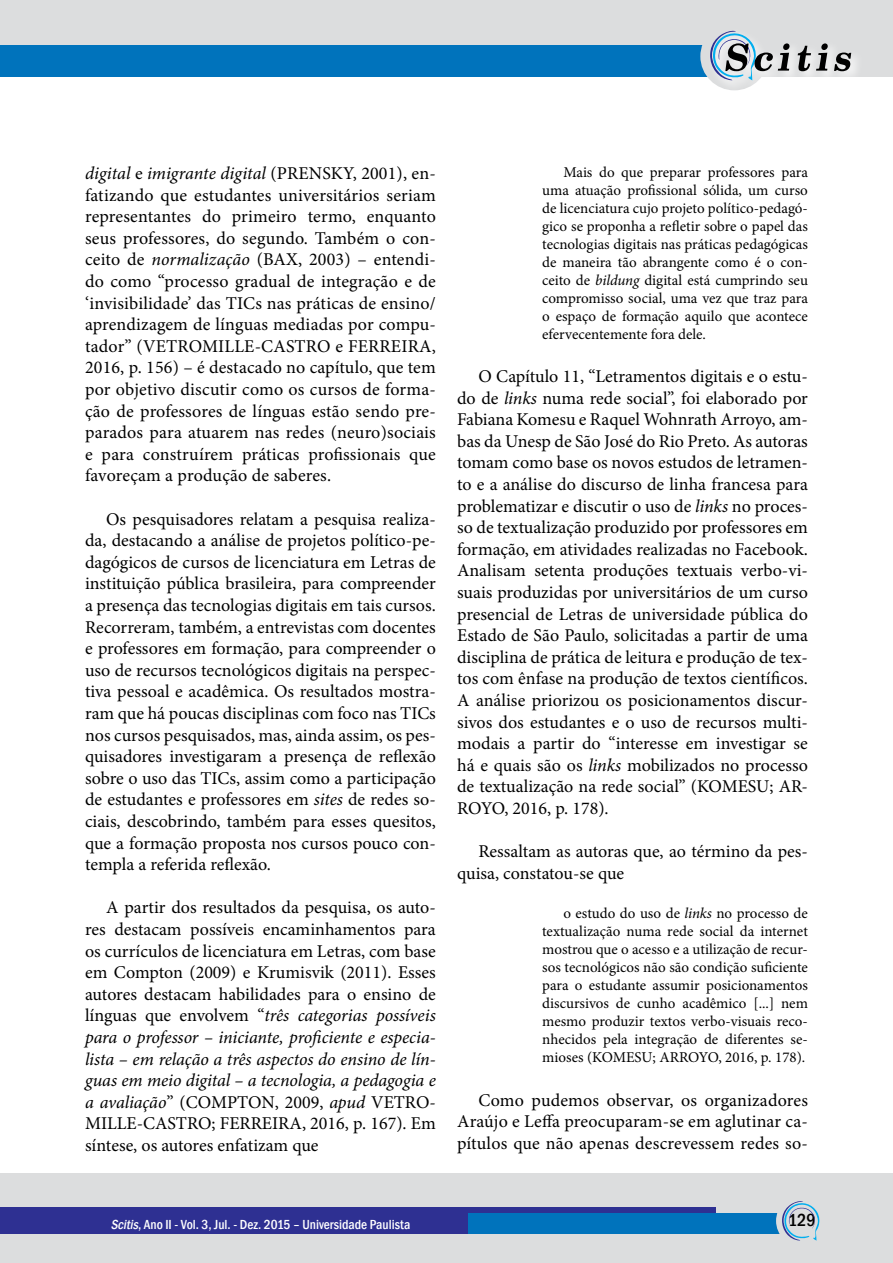
<style>
.page{position:relative;width:893px;height:1263px;background:#fff}
.page>*{position:absolute;margin:0;border:0;box-sizing:border-box;transform-origin:0 0}
.t1{font:18px/21.6px "Minion Pro";color:#000;text-align:justify}
.t2{font:500 condensed 18px "Franklin Gothic";color:#000}
.t3{font:15px/18px "Minion Pro";color:#000;text-align:justify}
.t4{font:500 condensed 13.5px "Franklin Gothic";color:#fff}
.s1{font-style:italic}
</style>
<div class="page">
<div style="left:0;top:0;width:893px;height:77px;background:#dcddde"></div>
<div style="left:0;top:45px;width:733px;height:32px;background:#0073bc"></div>
<div style="left:0;top:1174px;width:893px;height:89px;background:#dcddde"></div>
<div style="left:0;top:1208px;width:715px;height:26px;background:#2e3092"></div>
<div style="left:468px;top:1214px;width:312px;height:20px;background:#0073bc"></div>
<div style="left:700px;top:22px;width:68px;height:68px;background:#dcddde;border-radius:50%"></div>
<svg style="left:776px;top:1201px;width:44px;height:40px"></svg>
<div style="left:706px;top:27px;width:158px;height:66px;background:#fff;opacity:.75"></div>
<svg style="left:834px;top:53px;width:17px;height:18px"></svg>
<svg style="left:798px;top:43px;width:30px;height:28px"></svg>
<svg style="left:709px;top:30px;width:81px;height:50px"></svg>
<p class="t1" style="left:85px;top:162px;width:352px"><span class="s1">digital</span> e <span class="s1">imigrante digital</span> (PRENSKY, 2001), en&shy;fatizando que estudantes universitários seriam representantes do primeiro termo, enquanto seus professores, do segundo. Também o con&shy;ceito de <span class="s1">normalização</span> (BAX, 2003) – entendi&shy;do como “processo gradual de integração e de ‘invisibilidade’ das TICs nas práticas de ensino/ aprendizagem de línguas mediadas por compu&shy;tador” (VETROMILLE-CASTRO e FERREIRA, 2016, p. 156) – é destacado no capítulo, que tem por objetivo discutir como os cursos de forma&shy;ção de professores de línguas estão sendo pre&shy;parados para atuarem nas redes (neuro)sociais e para construírem práticas profissionais que favoreçam a produção de saberes.</p>
<p class="t1" style="left:85px;top:508px;width:352px;text-indent:21px">Os pesquisadores relatam a pesquisa realiza&shy;da, destacando a análise de projetos político-pe&shy;dagógicos de cursos de licenciatura em Letras de instituição pública brasileira, para compreender a presença das tecnologias digitais em tais cursos.<br>Recorreram, também, a entrevistas com docentes e professores em formação, para compreender o uso de recursos tecnológicos digitais na perspec&shy;tiva pessoal e acadêmica. Os resultados mostra&shy;ram que há poucas disciplinas com foco nas TICs nos cursos pesquisados, mas, ainda assim, os pes&shy;quisadores investigaram a presença de reflexão sobre o uso das TICs, assim como a participação de estudantes e professores em <span class="s1">sites</span> de redes so&shy;ciais, descobrindo, também para esses quesitos, que a formação proposta nos cursos pouco con&shy;templa a referida reflexão.</p>
<p class="t1" style="left:85px;top:897px;width:352px;text-indent:21px">A partir dos resultados da pesquisa, os auto&shy;res destacam possíveis encaminhamentos para os currículos de licenciatura em Letras, com base em Compton (2009) e Krumisvik (2011). Esses autores destacam habilidades para o ensino de línguas que envolvem “<span class="s1">três categorias possíveis para o professor – iniciante, proficiente e especia&shy;lista – em relação a três aspectos do ensino de lín&shy;guas em meio digital – a tecnologia, a pedagogia e a avaliação</span>” (COMPTON, 2009, <span class="s1">apud</span> VETRO-MILLE-CASTRO; FERREIRA, 2016, p. 167). Em síntese, os autores enfatizam que</p>
<p class="t3" style="left:542px;top:163px;width:267px;text-indent:21px">Mais do que preparar professores para uma atuação profissional sólida, um curso de licenciatura cujo projeto político-pedagó&shy;gico se proponha a refletir sobre o papel das tecnologias digitais nas práticas pedagógicas de maneira tão abrangente como é o con&shy;ceito de <span class="s1">bildung</span> digital está cumprindo seu compromisso social, uma vez que traz para o espaço de formação aquilo que acontece efervecentemente fora dele.</p>
<p class="t1" style="left:457px;top:365px;width:352px;text-indent:21px">O Capítulo 11, “Letramentos digitais e o estu&shy;do de <span class="s1">links</span> numa rede social”, foi elaborado por Fabiana Komesu e Raquel Wohnrath Arroyo, am&shy;bas da Unesp de São José do Rio Preto. As autoras tomam como base os novos estudos de letramen&shy;to e a análise do discurso de linha francesa para problematizar e discutir o uso de <span class="s1">links</span> no proces&shy;so de textualização produzido por professores em formação, em atividades realizadas no Facebook.<br>Analisam setenta produções textuais verbo-vi&shy;suais produzidas por universitários de um curso presencial de Letras de universidade pública do Estado de São Paulo, solicitadas a partir de uma disciplina de prática de leitura e produção de tex&shy;tos com ênfase na produção de textos científicos.<br>A análise priorizou os posicionamentos discur&shy;sivos dos estudantes e o uso de recursos multi&shy;modais a partir do “interesse em investigar se há e quais são os <span class="s1">links</span> mobilizados no processo de textualização na rede social” (KOMESU; AR-ROYO, 2016, p. 178).</p>
<p class="t1" style="left:457px;top:841px;width:352px;text-indent:21px">Ressaltam as autoras que, ao término da pes&shy;quisa, constatou-se que</p>
<p class="t3" style="left:542px;top:905px;width:267px;text-indent:21px">o estudo do uso de <span class="s1">links</span> no processo de textualização numa rede social da internet mostrou que o acesso e a utilização de recur&shy;sos tecnológicos não são condição suficiente para o estudante assumir posicionamentos discursivos de cunho acadêmico [...] nem mesmo produzir textos verbo-visuais reco&shy;nhecidos pela integração de diferentes se&shy;mioses (KOMESU; ARROYO, 2016, p. 178).</p>
<p class="t1" style="left:457px;top:1089px;width:352px;text-indent:21px">Como pudemos observar, os organizadores Araújo e Leffa preocuparam-se em aglutinar ca&shy;pítulos que não apenas descrevessem redes so-</p>
<p class="t4" style="left:111px;top:1215px;width:301px"><span class="s1">Scitis</span>, Ano II - Vol. 3, Jul. - Dez. 2015 – Universidade Paulista</p>
<p class="t2" style="left:788px;top:1208px;width:29px">129</p>
</div>
